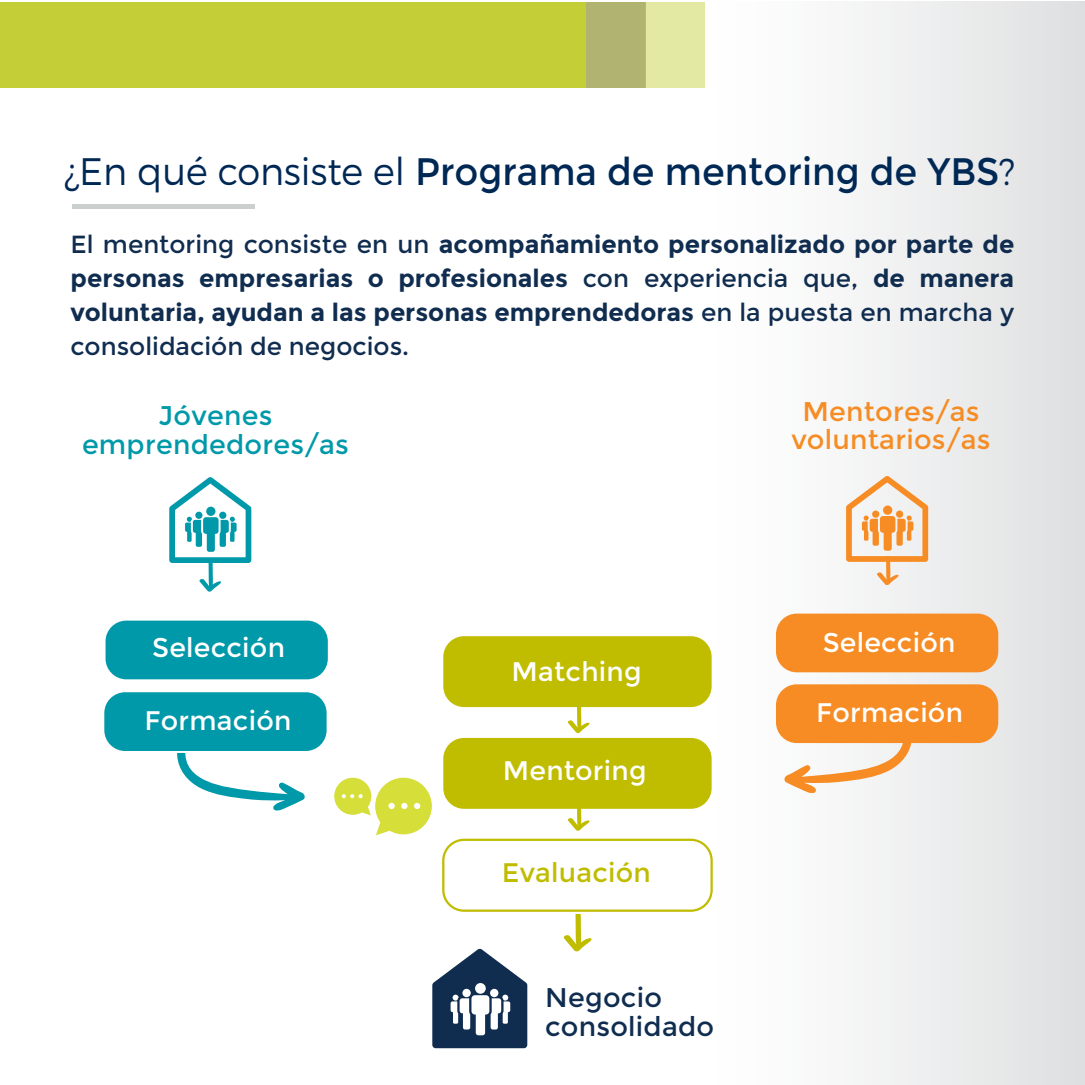
<style>
.page{position:relative;width:1085px;height:1085px;background:#fff}
.page>*{position:absolute;margin:0;border:0;box-sizing:border-box;transform-origin:0 0}
.t1{font:38.25px "Montserrat";color:#002855;scale:.96 1}
.t2{font:27px/28.8px "Montserrat";letter-spacing:.01em;color:#f68c23;text-align:center}
.t3{font:27px/28.8px "Montserrat";letter-spacing:.01em;color:#0099a9;text-align:center}
.t4{font:27px/28.8px "Montserrat";letter-spacing:.01em;color:#102d50}
.t5{font:26.78px "Montserrat";letter-spacing:.01em;color:#fff}
.t6{font:26.78px "Montserrat";letter-spacing:.01em;color:#c0bc00}
.t7{font:700 24.75px/33.8px "Montserrat";color:#102d50;text-align:justify}
.s1{font-weight:300}
.s2{font-weight:400}
</style>
<div class="page">
<div style="left:704px;top:2px;width:380px;height:1082px;background:linear-gradient(to right,#fff,#e0e0e2)"></div>
<div style="left:0;top:2px;width:587px;height:86px;background:#c4cf38"></div>
<div style="left:586px;top:2px;width:60px;height:86px;background:#b1b370"></div>
<div style="left:645px;top:2px;width:59px;height:86px;background:#e3e8a2"></div>
<svg style="left:334px;top:777px;width:98px;height:58px"></svg>
<div style="left:105px;top:620px;width:223px;height:59px;background:#0099a9;border-radius:21px"></div>
<div style="left:775px;top:613px;width:223px;height:59px;background:#f68c23;border-radius:21px"></div>
<div style="left:775px;top:684px;width:223px;height:59px;background:#f68c23;border-radius:21px"></div>
<svg style="left:177px;top:753px;width:128px;height:58px"></svg>
<svg style="left:783px;top:742px;width:129px;height:51px"></svg>
<svg style="left:432px;top:948px;width:95px;height:100px"></svg>
<div style="left:443px;top:636px;width:268px;height:71px;background:#c0bc00;border-radius:21px"></div>
<svg style="left:563px;top:914px;width:28px;height:37px"></svg>
<svg style="left:566px;top:808px;width:23px;height:23px"></svg>
<svg style="left:566px;top:707px;width:23px;height:26px"></svg>
<div style="left:442px;top:838px;width:270px;height:73px;border:2px solid #c0bc00;border-radius:21px"></div>
<div style="left:443px;top:737px;width:268px;height:71px;background:#c0bc00;border-radius:21px"></div>
<div style="left:104px;top:692px;width:222px;height:58px;background:#0099a9;border-radius:21px"></div>
<svg style="left:169px;top:477px;width:82px;height:115px"></svg>
<svg style="left:846px;top:475px;width:82px;height:110px"></svg>
<div style="left:72px;top:204px;width:182px;height:5px;background:#cbcfce"></div>
<h1 class="t1" style="left:64px;top:149px;width:992px"><span class="s1">¿En qué consiste el</span> Programa de mentoring de YBS<span class="s1">?</span></h1>
<p class="t7" style="left:71px;top:228px;width:945px"><span class="s2">El mentoring consiste en un</span> acompañamiento personalizado por parte de personas empresarias o profesionales <span class="s2">con experiencia que,</span> de manera voluntaria, ayudan a las personas emprendedoras <span class="s2">en la puesta en marcha y consolidación de negocios.</span></p>
<p class="t3" style="left:82px;top:401px;width:268px">Jóvenes emprendedores/as</p>
<p class="t2" style="left:791px;top:397px;width:200px">Mentores/as voluntarios/as</p>
<p class="t5" style="left:152px;top:632px;width:134px">Selección</p>
<p class="t5" style="left:511px;top:656px;width:132px">Matching</p>
<p class="t5" style="left:822px;top:626px;width:134px">Selección</p>
<p class="t5" style="left:145px;top:705px;width:148px">Formación</p>
<p class="t5" style="left:816px;top:697px;width:148px">Formación</p>
<p class="t5" style="left:503px;top:755px;width:145px">Mentoring</p>
<p class="t6" style="left:501px;top:857px;width:150px">Evaluación</p>
<p class="t4" style="left:545px;top:983px;width:170px">Negocio consolidado</p>
</div>
